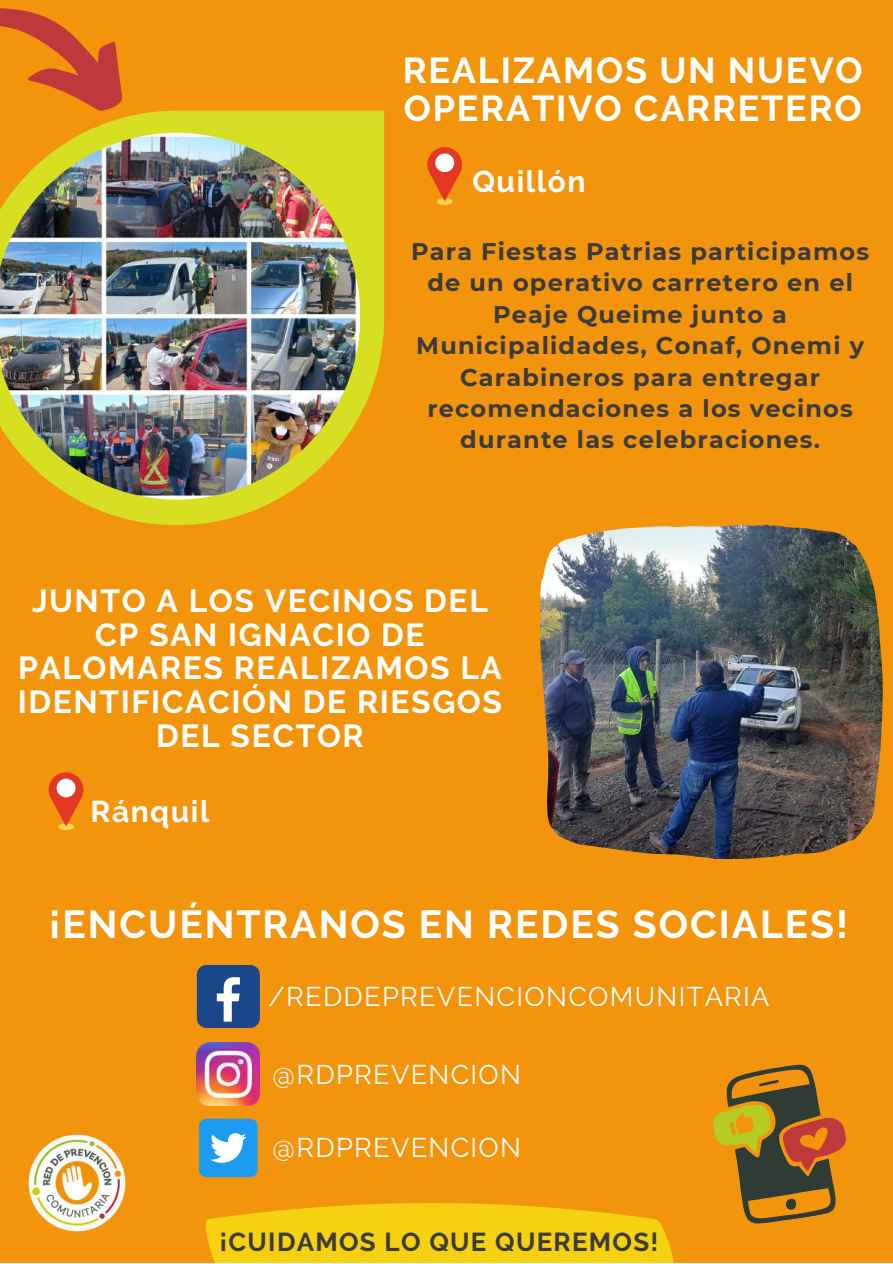
<style>
.page{position:relative;width:893px;height:1264px;background:#fff}
.page>*{position:absolute;margin:0;border:0;box-sizing:border-box;transform-origin:0 0}
.t1{font:700 39px "Raleway";letter-spacing:.05em;color:#fff}
.t2{font:700 36px/38.2px "Raleway";letter-spacing:.05em;color:#fff}
.t3{font:700 31.8px/33.8px "Raleway";letter-spacing:.05em;color:#fff;text-align:center}
.t4{font:700 30px "Raleway";letter-spacing:.05em;color:#fff}
.t5{font:27px "Raleway";letter-spacing:.05em;color:#fff}
.t6{font:700 25.8px "Raleway";letter-spacing:.05em;color:#3b3b3b}
.t7{font:700 24px/31.5px "Montserrat";letter-spacing:.05em;color:#3b3b3b;text-align:center}
</style>
<div class="page">
<div style="left:0;top:0;width:892px;height:1262px;background:#f3940d"></div>
<svg style="left:205px;top:1203px;width:469px;height:59px;background:#f4c910"></svg>
<div style="left:58px;top:823px;width:16px;height:7px;background:#fcd24f;border-radius:50%"></div>
<svg style="left:49px;top:772px;width:34px;height:54px"></svg>
<div style="left:57px;top:778px;width:18px;height:19px;background:#fff;border-radius:50%"></div>
<svg style="left:0;top:8px;width:123px;height:103px"></svg>
<svg style="left:76px;top:111px;width:308px;height:414px;fill:#d7df23"></svg>
<img style="left:0;top:133px;width:360px;height:366px">
<div style="left:437px;top:199px;width:15px;height:6px;background:#f8b032;border-radius:50%"></div>
<div style="left:437px;top:198px;width:15px;height:7px;background:#fcd24f;border-radius:50%"></div>
<svg style="left:427px;top:147px;width:35px;height:54px"></svg>
<div style="left:435px;top:153px;width:19px;height:19px;background:#fff;border-radius:50%"></div>
<img style="left:539px;top:524px;width:343px;height:335px">
<div style="left:197px;top:964px;width:63px;height:63px;background:#1a4789;border-radius:10px"></div>
<svg style="left:217px;top:977px;width:23px;height:44px"></svg>
<img style="left:197px;top:1042px;width:63px;height:63px">
<div style="left:199px;top:1118px;width:58px;height:59px;background:#1d9bf0;border-radius:7px"></div>
<svg style="left:210px;top:1133px;width:36px;height:29px"></svg>
<svg style="left:713px;top:1064px;width:133px;height:160px"></svg>
<img style="left:28px;top:1134px;width:98px;height:98px">
<h2 class="t2" style="left:402px;top:51px;width:461px">REALIZAMOS UN NUEVO<br>OPERATIVO CARRETERO</h2>
<p class="t4" style="left:472px;top:163px;width:115px">Quillón</p>
<p class="t7" style="left:411px;top:235px;width:459px">Para Fiestas Patrias participamos de un operativo carretero en el<br>Peaje Queime junto a<br>Municipalidades, Conaf, Onemi y<br>Carabineros para entregar recomendaciones a los vecinos durante las celebraciones.</p>
<h3 class="t3" style="left:18px;top:583px;width:485px">JUNTO A LOS VECINOS DEL<br>CP SAN IGNACIO DE<br>PALOMARES REALIZAMOS LA<br>IDENTIFICACIÓN DE RIESGOS<br>DEL SECTOR</h3>
<p class="t4" style="left:91px;top:794px;width:120px">Ránquil</p>
<h1 class="t1" style="left:49px;top:901px;width:800px">¡ENCUÉNTRANOS EN REDES SOCIALES!</h1>
<p class="t5" style="left:268px;top:980px;width:502px">/REDDEPREVENCIONCOMUNITARIA</p>
<p class="t5" style="left:272px;top:1058px;width:250px">@RDPREVENCION</p>
<p class="t5" style="left:272px;top:1131px;width:250px">@RDPREVENCION</p>
<p class="t6" style="left:219px;top:1226px;width:440px">¡CUIDAMOS LO QUE QUEREMOS!</p>
</div>
